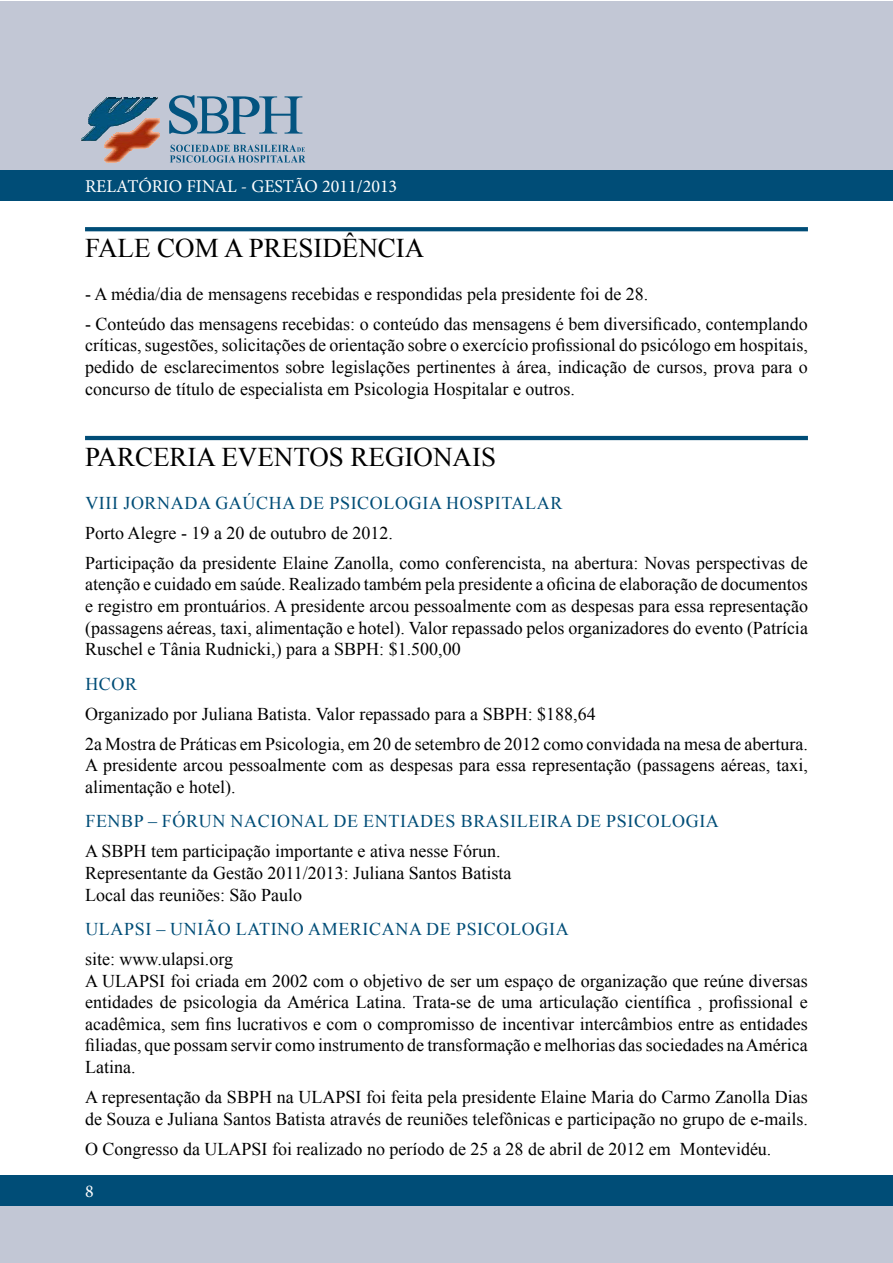
<style>
.page{position:relative;width:893px;height:1263px;background:#fff}
.page>*{position:absolute;margin:0;border:0;box-sizing:border-box;transform-origin:0 0}
.t1{font:27px "Times New Roman";color:#000}
.t2{font:18px/21.6px "Times New Roman";color:#000}
.t3{font:18px "Times New Roman";letter-spacing:.035em;color:#004d77}
.t4{font:18px "Minion Pro";color:#fff}
</style>
<div class="page">
<div style="left:1px;top:1px;width:892px;height:169px;background:#c2c7d5"></div>
<div style="left:1px;top:1201px;width:892px;height:62px;background:#c2c7d5"></div>
<svg style="left:105px;top:149px;width:28px;height:14px"></svg>
<img style="left:104px;top:144px;width:47px;height:5px">
<img style="left:106px;top:142px;width:47px;height:2px">
<img style="left:108px;top:140px;width:47px;height:2px">
<img style="left:119px;top:138px;width:39px;height:2px">
<img style="left:119px;top:137px;width:40px;height:1px">
<img style="left:119px;top:135px;width:40px;height:2px">
<img style="left:119px;top:134px;width:40px;height:1px">
<img style="left:119px;top:133px;width:40px;height:1px">
<svg style="left:81px;top:125px;width:38px;height:16px"></svg>
<img style="left:89px;top:123px;width:36px;height:2px">
<img style="left:88px;top:117px;width:48px;height:6px">
<svg style="left:131px;top:118px;width:29px;height:15px"></svg>
<img style="left:90px;top:113px;width:51px;height:4px">
<img style="left:92px;top:112px;width:51px;height:2px">
<svg style="left:93px;top:97px;width:64px;height:15px"></svg>
<svg style="left:169px;top:95px;width:133px;height:39px"></svg>
<svg style="left:170px;top:145px;width:135px;height:18px"></svg>
<div style="left:0;top:171px;width:893px;height:30px;background:#004d77"></div>
<div style="left:0;top:1176px;width:893px;height:30px;background:#004d77"></div>
<svg style="left:85px;top:227px;width:723px;height:4px;background:#05517a"></svg>
<hr style="left:85px;top:436px;width:723px;height:4px;background:#004d77">
<p class="t4" style="left:85px;top:174px;width:314px">RELATÓRIO FINAL - GESTÃO 2011/2013</p>
<h1 class="t1" style="left:85px;top:229px;width:341px">FALE COM A PRESIDÊNCIA</h1>
<p class="t2" style="left:85px;top:282px;width:565px">- A média/dia de mensagens recebidas e respondidas pela presidente foi de 28.</p>
<p class="t2" style="left:85px;top:312px;width:724px;text-align:justify">- Conteúdo das mensagens recebidas: o conteúdo das mensagens é bem diversificado, contemplando críticas, sugestões, solicitações de orientação sobre o exercício profissional do psicólogo em hospitais, pedido de esclarecimentos sobre legislações pertinentes à área, indicação de cursos, prova para o concurso de título de especialista em Psicologia Hospitalar e outros.</p>
<h1 class="t1" style="left:85px;top:438px;width:413px">PARCERIA EVENTOS REGIONAIS</h1>
<p class="t3" style="left:85px;top:490px;width:60px">VIII Jornada</p>
<p class="t3" style="left:215px;top:490px;width:55px">Gaúcha</p>
<p class="t3" style="left:300px;top:490px;width:53px">de Psicologia</p>
<p class="t3" style="left:446px;top:490px;width:26px">Hospitalar</p>
<p class="t2" style="left:85px;top:517px;width:724px;line-height:30.2px">Porto Alegre - 19 a 20 de outubro de 2012.<br>Participação da presidente Elaine Zanolla, como conferencista, na abertura: Novas perspectivas de</p>
<p class="t2" style="left:85px;top:573px;width:724px;text-align:justify">atenção e cuidado em saúde. Realizado também pela presidente a oficina de elaboração de documentos e registro em prontuários. A presidente arcou pessoalmente com as despesas para essa representação (passagens aéreas, taxi, alimentação e hotel). Valor repassado pelos organizadores do evento (Patrícia Ruschel e Tânia Rudnicki,) para a SBPH: $1.500,00</p>
<p class="t3" style="left:85px;top:671px;width:53px">HCOR</p>
<p class="t2" style="left:85px;top:698px;width:724px;line-height:30.2px">Organizado por Juliana Batista. Valor repassado para a SBPH: $188,64<br>2a Mostra de Práticas em Psicologia, em 20 de setembro de 2012 como convidada na mesa de abertura.</p>
<p class="t2" style="left:85px;top:754px;width:724px">A presidente arcou pessoalmente com as despesas para essa representação (passagens aéreas, taxi, alimentação e hotel).</p>
<p class="t3" style="left:85px;top:808px;width:635px">FENBP – FÓRUN NACIONAL DE ENTIADES BRASILEIRA DE PSICOLOGIA</p>
<p class="t2" style="left:85px;top:840px;width:428px">A SBPH tem participação importante e ativa nesse Fórun.<br>Representante da Gestão 2011/2013: Juliana Santos Batista<br>Local das reuniões: São Paulo</p>
<p class="t3" style="left:85px;top:916px;width:485px">ULAPSI – UNIÃO LATINO AMERICANA DE PSICOLOGIA</p>
<p class="t2" style="left:85px;top:948px;width:724px">site: www.ulapsi.org<br>A ULAPSI foi criada em 2002 com o objetivo de ser um espaço de organização que reúne diversas entidades de psicologia da América Latina. Trata-se de uma articulação científica , profissional e acadêmica, sem fins lucrativos e com o compromisso de incentivar intercâmbios entre as entidades filiadas, que possam servir como instrumento de transformação e melhorias das sociedades na América Latina.</p>
<p class="t2" style="left:85px;top:1086px;width:724px">A representação da SBPH na ULAPSI foi feita pela presidente Elaine Maria do Carmo Zanolla Dias de Souza e Juliana Santos Batista através de reuniões telefônicas e participação no grupo de e-mails.</p>
<p class="t2" style="left:85px;top:1137px;width:688px">O Congresso da ULAPSI foi realizado no período de 25 a 28 de abril de 2012 em Montevidéu.</p>
<p class="t4" style="left:85px;top:1179px;width:10px">8</p>
</div>
